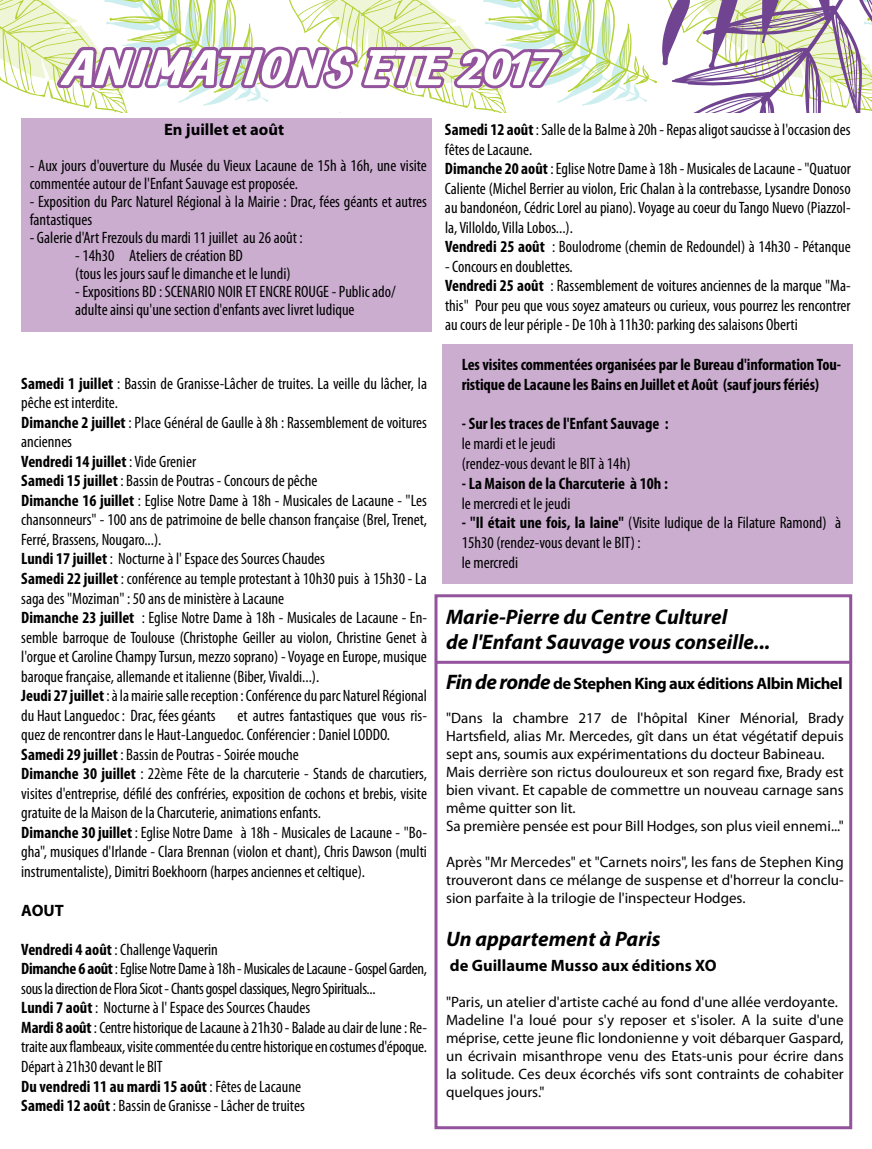
<style>
.page{position:relative;width:872px;height:1149px;background:#fff}
.page>*{position:absolute;margin:0;border:0;box-sizing:border-box;transform-origin:0 0}
.t1{font:49.5px "Allan";color:#fff;scale:1.25 1}
.t2{font:italic 700 21px/25.2px "Myriad Pro";color:#000}
.t3{font:condensed 16.5px/19.5px "Myriad Pro";color:#000}
.t4{font:700 condensed 16.5px/19.8px "Myriad Pro";letter-spacing:-.01em;color:#000}
.t5{font:700 16.5px "Myriad Pro";color:#000}
.t6{font:700 16.5px "Myriad Pro";letter-spacing:-.03em;color:#000}
.t7{font:15px/18px "Myriad Pro";color:#000}
.s1{font-weight:700}
.s2{font-style:italic;font-size:21px}
</style>
<div class="page">
<div style="left:21px;top:118px;width:411px;height:214px;background:#cbadd0"></div>
<svg style="left:0;top:0;width:604px;height:106px"></svg>
<svg style="left:604px;top:0;width:268px;height:113px"></svg>
<div style="left:442px;top:344px;width:411px;height:239px;background:#cbadd0"></div>
<hr style="left:436px;top:660px;width:414px;height:3px;background:#94549d">
<div style="left:434px;top:594px;width:418px;height:534px;border:3px solid #94549d"></div>
<svg style="left:52px;top:32px;width:515px;height:579px"></svg>
<h1 class="t1" style="left:65px;top:41px;width:395px">ANIMATIONS ETE 2017</h1>
<p class="t5" style="left:164px;top:119px;width:121px">En juillet et août</p>
<p class="t3" style="left:30px;top:156px;width:398px;line-height:18px">- Aux jours d'ouverture du Musée du Vieux Lacaune de 15h à 16h, une visite commentée autour de l'Enfant Sauvage est proposée.</p>
<p class="t3" style="left:30px;top:192px;width:399px;line-height:18px">- Exposition du Parc Naturel Régional à la Mairie : Drac, fées géants et autres fantastiques</p>
<p class="t3" style="left:30px;top:228px;width:274px">- Galerie d'Art Frezouls du mardi 11 juillet au 26 août :</p>
<p class="t3" style="left:75px;top:246px;width:217px;line-height:18px">- 14h30 Ateliers de création BD<br>(tous les jours sauf le dimanche et le lundi)</p>
<p class="t3" style="left:75px;top:282px;width:322px;line-height:18px">- Expositions BD : SCENARIO NOIR ET ENCRE ROUGE - Public ado/ adulte ainsi qu'une section d'enfants avec livret ludique</p>
<p class="t3" style="left:21px;top:373px;width:407px"><span class="s1">Samedi 1 juillet</span> : Bassin de Granisse-Lâcher de truites. La veille du lâcher, la pêche est interdite.<br><span class="s1">Dimanche 2 juillet</span> : Place Général de Gaulle à 8h : Rassemblement de voitures anciennes<br><span class="s1">Vendredi 14 juillet</span> : Vide Grenier<br><span class="s1">Samedi 15 juillet</span> : Bassin de Poutras - Concours de pêche<br><span class="s1">Dimanche 16 juillet</span> : Eglise Notre Dame à 18h - Musicales de Lacaune - "Les chansonneurs" - 100 ans de patrimoine de belle chanson française (Brel, Trenet, Ferré, Brassens, Nougaro...).<br><span class="s1">Lundi 17 juillet</span> : Nocturne à l' Espace des Sources Chaudes<br><span class="s1">Samedi 22 juillet</span> : conférence au temple protestant à 10h30 puis à 15h30 - La saga des "Moziman" : 50 ans de ministère à Lacaune<br><span class="s1">Dimanche 23 juillet</span> : Eglise Notre Dame à 18h - Musicales de Lacaune - En&shy;semble barroque de Toulouse (Christophe Geiller au violon, Christine Genet à l'orgue et Caroline Champy Tursun, mezzo soprano) - Voyage en Europe, musique baroque française, allemande et italienne (Biber, Vivaldi...).<br><span class="s1">Jeudi 27 juillet</span> : à la mairie salle reception : Conférence du parc Naturel Régional du Haut Languedoc : Drac, fées géants</p>
<p class="t3" style="left:21px;top:705px;width:407px;text-indent:216px">et autres fantastiques que vous ris&shy;quez de rencontrer dans le Haut-Languedoc. Conférencier : Daniel LODDO.<br><span class="s1">Samedi 29 juillet</span> : Bassin de Poutras - Soirée mouche<br><span class="s1">Dimanche 30 juillet</span> : 22ème Fête de la charcuterie - Stands de charcutiers, visites d'entreprise, défilé des confréries, exposition de cochons et brebis, visite gratuite de la Maison de la Charcuterie, animations enfants.<br><span class="s1">Dimanche 30 juillet</span> : Eglise Notre Dame à 18h - Musicales de Lacaune - "Bo&shy;gha", musiques d'Irlande - Clara Brennan (violon et chant), Chris Dawson (multi instrumentaliste), Dimitri Boekhoorn (harpes anciennes et celtique).</p>
<p class="t5" style="left:21px;top:899px;width:44px">AOUT</p>
<p class="t3" style="left:21px;top:939px;width:407px"><span class="s1">Vendredi 4 août</span> : Challenge Vaquerin<br><span class="s1">Dimanche 6 août</span> : Eglise Notre Dame à 18h - Musicales de Lacaune - Gospel Garden, sous la direction de Flora Sicot - Chants gospel classiques, Negro Spirituals...<br><span class="s1">Lundi 7 août</span> : Nocturne à l' Espace des Sources Chaudes<br><span class="s1">Mardi 8 août</span> : Centre historique de Lacaune à 21h30 - Balade au clair de lune : Re&shy;traite aux flambeaux, visite commentée du centre historique en costumes d'époque.<br>Départ à 21h30 devant le BIT<br><span class="s1">Du vendredi 11 au mardi 15 août</span> : Fêtes de Lacaune<br><span class="s1">Samedi 12 août</span> : Bassin de Granisse - Lâcher de truites</p>
<p class="t3" style="left:445px;top:120px;width:407px"><span class="s1">Samedi 12 août</span> : Salle de la Balme à 20h - Repas aligot saucisse à l'occasion des fêtes de Lacaune.<br><span class="s1">Dimanche 20 août</span> : Eglise Notre Dame à 18h - Musicales de Lacaune - "Quatuor Caliente (Michel Berrier au violon, Eric Chalan à la contrebasse, Lysandre Donoso au bandonéon, Cédric Lorel au piano). Voyage au coeur du Tango Nuevo (Piazzol&shy;la, Villoldo, Villa Lobos...).<br><span class="s1">Vendredi 25 août</span> : Boulodrome (chemin de Redoundel) à 14h30 - Pétanque</p>
<p class="t3" style="left:445px;top:256px;width:407px">- Concours en doublettes.<br><span class="s1">Vendredi 25 août</span> : Rassemblement de voitures anciennes de la marque "Ma&shy;this" Pour peu que vous soyez amateurs ou curieux, vous pourrez les rencontrer au cours de leur périple - De 10h à 11h30: parking des salaisons Oberti</p>
<p class="t4" style="left:462px;top:354px;width:381px">Les visites commentées organisées par le Bureau d'information Tou&shy;ristique de Lacaune les Bains en Juillet et Août (sauf jours fériés)</p>
<p class="t4" style="left:462px;top:413px;width:208px">- Sur les traces de l'Enfant Sauvage :</p>
<p class="t3" style="left:462px;top:433px;width:170px">le mardi et le jeudi<br>(rendez-vous devant le BIT à 14h)</p>
<p class="t4" style="left:462px;top:473px;width:208px">- La Maison de la Charcuterie à 10h :</p>
<p class="t3" style="left:462px;top:493px;width:110px">le mercredi et le jeudi</p>
<p class="t3" style="left:462px;top:512px;width:381px"><span class="s1">- "Il était une fois, la laine"</span> (Visite ludique de la Filature Ramond) à<br>15h30 (rendez-vous devant le BIT) :<br>le mercredi</p>
<p class="t2" style="left:446px;top:603px;width:326px">Marie-Pierre du Centre Culturel<br>de l'Enfant Sauvage vous conseille...</p>
<p class="t6" style="left:446px;top:672px;width:398px"><span class="s2">Fin de ronde</span> de Stephen King aux éditions Albin Michel</p>
<p class="t7" style="left:446px;top:708px;width:399px">"Dans la chambre 217 de l'hôpital Kiner Ménorial, Brady Hartsfield, alias Mr. Mercedes, gît dans un état végétatif depuis sept ans, soumis aux expérimentations du docteur Babineau.<br>Mais derrière son rictus douloureux et son regard fixe, Brady est bien vivant. Et capable de commettre un nouveau carnage sans même quitter son lit.<br>Sa première pensée est pour Bill Hodges, son plus vieil ennemi..."</p>
<p class="t7" style="left:446px;top:852px;width:399px;text-align:justify">Après "Mr Mercedes" et "Carnets noirs", les fans de Stephen King trouveront dans ce mélange de suspense et d'horreur la conclu&shy;sion parfaite à la trilogie de l'inspecteur Hodges.</p>
<p class="t2" style="left:446px;top:925px;width:216px">Un appartement à Paris</p>
<p class="t5" style="left:450px;top:954px;width:268px">de Guillaume Musso aux éditions XO</p>
<p class="t7" style="left:446px;top:992px;width:399px">"Paris, un atelier d'artiste caché au fond d'une allée verdoyante.<br>Madeline l'a loué pour s'y reposer et s'isoler. A la suite d'une méprise, cette jeune flic londonienne y voit débarquer Gaspard, un écrivain misanthrope venu des Etats-unis pour écrire dans la solitude. Ces deux écorchés vifs sont contraints de cohabiter quelques jours."</p>
</div>
